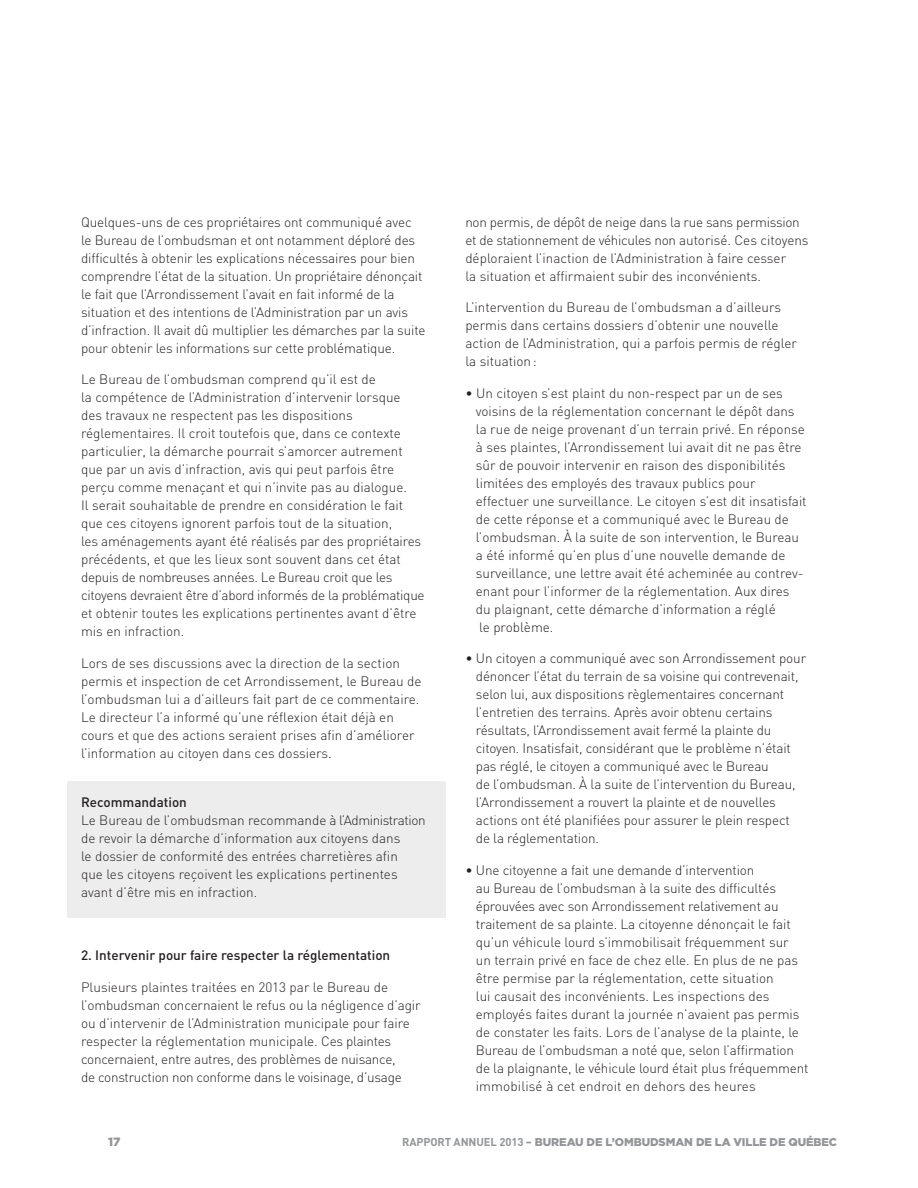
<style>
.page{position:relative;width:918px;height:1188px;background:#fff}
.page>*{position:absolute;margin:0;border:0;box-sizing:border-box;transform-origin:0 0}
.Texte_Courant{font:300 13.5px/18px "DIN";letter-spacing:-.01em;color:#231f20}
.Texte_Courant-2{font:500 13.5px "DIN";color:#231f20}
.t1{font:900 12px "Gotham";color:#939598}
.t2{font:900 11.25px "Gotham";letter-spacing:-.01em;color:#939598}
.s1{font-weight:500}
.s2{font-family:"DIN";font-weight:700}
.s3{font-weight:700}
</style>
<div class="page">
<div style="left:67px;top:782px;width:379px;height:136px;background:#ededee"></div>
<p class="Texte_Courant" style="left:81px;top:213px;width:346px">Quelques-uns de ces propriétaires ont communiqué avec<br>le Bureau de l’ombudsman et ont notamment déploré des difficultés à obtenir les explications nécessaires pour bien comprendre l’état de la situation. Un propriétaire dénonçait le fait que l’Arrondissement l’avait en fait informé de la situation et des intentions de l’Administration par un avis d’infraction. Il avait dû multiplier les démarches par la suite pour obtenir les informations sur cette problématique.</p>
<p class="Texte_Courant" style="left:81px;top:370px;width:345px">Le Bureau de l’ombudsman comprend qu’il est de<br>la compétence de l’Administration d’intervenir lorsque des travaux ne respectent pas les dispositions réglementaires. Il croit toutefois que, dans ce contexte particulier, la démarche pourrait s’amorcer autrement que par un avis d’infraction, avis qui peut parfois être perçu comme menaçant et qui n’invite pas au dialogue.<br>Il serait souhaitable de prendre en considération le fait que ces citoyens ignorent parfois tout de la situation,<br>les aménagements ayant été réalisés par des propriétaires précédents, et que les lieux sont souvent dans cet état depuis de nombreuses années. Le Bureau croit que les citoyens devraient être d’abord informés de la problématique et obtenir toutes les explications pertinentes avant d’être mis en infraction.</p>
<p class="Texte_Courant" style="left:81px;top:654px;width:342px">Lors de ses discussions avec la direction de la section permis et inspection de cet Arrondissement, le Bureau de l’ombudsman lui a d’ailleurs fait part de ce commentaire.<br>Le directeur l’a informé qu’une réflexion était déjà en cours et que des actions seraient prises afin d’améliorer l’information au citoyen dans ces dossiers.</p>
<p class="Texte_Courant" style="left:81px;top:793px;width:346px"><span class="s1">Recommandation<br></span>Le Bureau de l’ombudsman recommande à l’Administration de revoir la démarche d’information aux citoyens dans<br>le dossier de conformité des entrées charretières afin<br>que les citoyens reçoivent les explications pertinentes avant d’être mis en infraction.</p>
<p class="Texte_Courant-2" style="left:81px;top:947px;width:311px">2. Intervenir pour faire respecter la réglementation</p>
<p class="Texte_Courant" style="left:81px;top:978px;width:341px">Plusieurs plaintes traitées en 2013 par le Bureau de l’ombudsman concernaient le refus ou la négligence d’agir ou d’intervenir de l’Administration municipale pour faire respecter la réglementation municipale. Ces plaintes concernaient, entre autres, des problèmes de nuisance,<br>de construction non conforme dans le voisinage, d’usage</p>
<p class="Texte_Courant" style="left:465px;top:213px;width:345px">non permis, de dépôt de neige dans la rue sans permission et de stationnement de véhicules non autorisé. Ces citoyens déploraient l’inaction de l’Administration à faire cesser<br>la situation et affirmaient subir des inconvénients.</p>
<p class="Texte_Courant" style="left:465px;top:298px;width:333px">L’intervention du Bureau de l’ombudsman a d’ailleurs permis dans certains dossiers d’obtenir une nouvelle action de l’Administration, qui a parfois permis de régler la situation:</p>
<p class="Texte_Courant" style="left:476px;top:384px;width:332px;text-indent:-10px">• Un citoyen s’est plaint du non-respect par un de ses voisins de la réglementation concernant le dépôt dans la rue de neige provenant d’un terrain privé. En réponse à ses plaintes, l’Arrondissement lui avait dit ne pas être sûr de pouvoir intervenir en raison des disponibilités limitées des employés des travaux publics pour effectuer une surveillance. Le citoyen s’est dit insatisfait de cette réponse et a communiqué avec le Bureau de l’ombudsman. À la suite de son intervention, le Bureau a été informé qu’en plus d’une nouvelle demande de surveillance, une lettre avait été acheminée au contrev&shy;enant pour l’informer de la réglementation. Aux dires du plaignant, cette démarche d’information a réglé<br>le problème.</p>
<p class="Texte_Courant" style="left:476px;top:649px;width:332px;text-indent:-10px">• Un citoyen a communiqué avec son Arrondissement pour dénoncer l’état du terrain de sa voisine qui contrevenait, selon lui, aux dispositions règlementaires concernant l’entretien des terrains. Après avoir obtenu certains résultats, l’Arrondissement avait fermé la plainte du citoyen. Insatisfait, considérant que le problème n’était pas réglé, le citoyen a communiqué avec le Bureau<br>de l’ombudsman. À la suite de l’intervention du Bureau, l’Arrondissement a rouvert la plainte et de nouvelles actions ont été planifiées pour assurer le plein respect de la réglementation.</p>
<p class="Texte_Courant" style="left:476px;top:861px;width:334px;text-indent:-10px">• Une citoyenne a fait une demande d’intervention<br>au Bureau de l’ombudsman à la suite des difficultés éprouvées avec son Arrondissement relativement au traitement de sa plainte. La citoyenne dénonçait le fait qu’un véhicule lourd s’immobilisait fréquemment sur<br>un terrain privé en face de chez elle. En plus de ne pas être permise par la réglementation, cette situation<br>lui causait des inconvénients. Les inspections des employés faites durant la journée n’avaient pas permis de constater les faits. Lors de l’analyse de la plainte, le Bureau de l’ombudsman a noté que, selon l’affirmation de la plaignante, le véhicule lourd était plus fréquemment immobilisé à cet endroit en dehors des heures</p>
<p class="t1" style="left:108px;top:1135px;width:14px">17</p>
<p class="t2" style="left:402px;top:1135px;width:436px"><span class="s2">RAPPORT ANNUEL 2013</span> <span class="s3">–</span> BUREAU DE L’OMBUDSMAN DE LA VILLE DE QUÉBEC</p>
</div>
